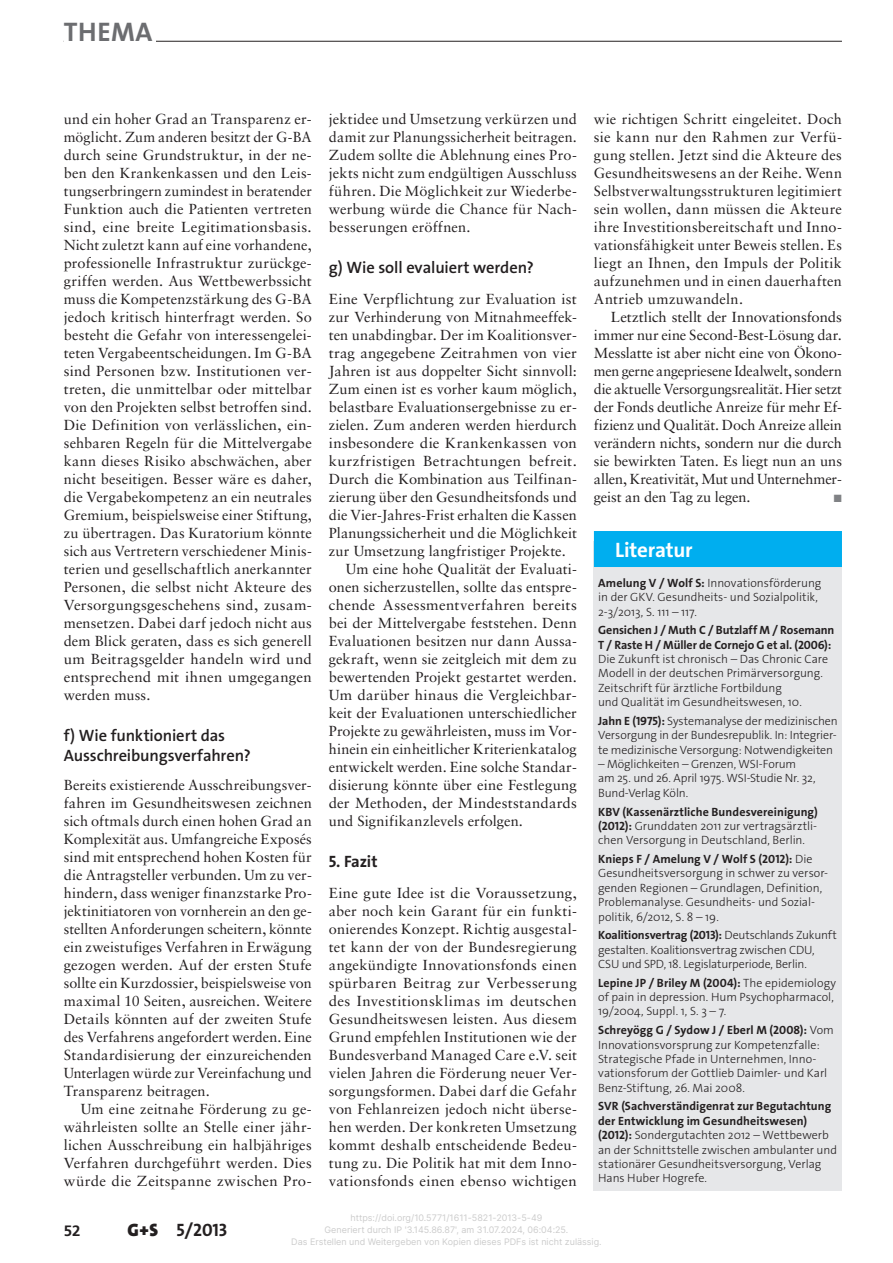
<style>
.page{position:relative;width:893px;height:1263px;background:#fff}
.page>*{position:absolute;margin:0;border:0;box-sizing:border-box;transform-origin:0 0}
.t1{font:700 27px "The Sans Os F";letter-spacing:.015em;color:#6c6d70}
.t2{font:700 21px "The Sans Os F";letter-spacing:-.01em;color:#fff}
.t3{font:700 18px "The Sans Os F";color:#231f20}
.t4{font:600 16.5px/19.8px "The Sans Os F";letter-spacing:-.005em;color:#231f20}
.t5{font:700 16.5px "The Sans Os F";letter-spacing:-.01em;color:#231f20}
.t6{font:700 15px "Frutiger";color:#231f20}
.t7{font:14.55px/18px "Sabon LT Std";letter-spacing:.01em;color:#231f20;text-align:justify}
.t8{font:300 12px/14.4px "The Sans Os F";color:#231f20}
.t9{font:700 12px/14.4px "The Sans Os F";letter-spacing:-.005em;color:#231f20}
.t10{font:10.5px "Zapf Dingbats";color:#808285}
.t11{font:9px/12px "Inter";color:#ccc;text-align:center}
.s1{font-weight:700}
.s2{font-weight:900}
</style>
<div class="page">
<hr style="left:64px;top:41px;width:778px;height:1px;background:#231f20">
<hr style="left:64px;top:39px;width:92px;height:3px;background:#fff">
<div style="left:594px;top:541px;width:248px;height:650px;background:#e6e7e9"></div>
<div style="left:594px;top:531px;width:248px;height:36px;background:#00aeef"></div>
<h1 class="t1" style="left:64px;top:14px;width:90px">THEMA</h1>
<p class="t7" style="left:64px;top:110px;width:250px">und ein hoher Grad an Transparenz er&shy;möglicht. Zum anderen besitzt der G-BA durch seine Grundstruktur, in der ne&shy;ben den Krankenkassen und den Leis&shy;tungserbringern zumindest in beratender Funktion auch die Patienten vertreten sind, eine breite Legitimationsbasis.<br>Nicht zuletzt kann auf eine vorhandene, professionelle Infrastruktur zurückge&shy;griffen werden. Aus Wettbewerbssicht muss die Kompetenzstärkung des G-BA jedoch kritisch hinterfragt werden. So besteht die Gefahr von interessengelei&shy;teten Vergabeentscheidungen. Im G-BA sind Personen bzw. Institutionen ver&shy;treten, die unmittelbar oder mittelbar von den Projekten selbst betroffen sind.<br>Die Definition von verlässlichen, ein&shy;sehbaren Regeln für die Mittelvergabe kann dieses Risiko abschwächen, aber nicht beseitigen. Besser wäre es daher, die Vergabekompetenz an ein neutrales Gremium, beispielsweise einer Stiftung, zu übertragen. Das Kuratorium könnte sich aus Vertretern verschiedener Minis&shy;terien und gesellschaftlich anerkannter Personen, die selbst nicht Akteure des Versorgungsgeschehens sind, zusam&shy;mensetzen. Dabei darf jedoch nicht aus dem Blick geraten, dass es sich generell um Beitragsgelder handeln wird und entsprechend mit ihnen umgegangen werden muss.</p>
<p class="t4" style="left:64px;top:726px;width:189px">f) Wie funktioniert das<br>Ausschreibungsverfahren?</p>
<p class="t7" style="left:64px;top:776px;width:250px">Bereits existierende Ausschreibungsver&shy;fahren im Gesundheitswesen zeichnen sich oftmals durch einen hohen Grad an Komplexität aus. Umfangreiche Exposés sind mit entsprechend hohen Kosten für die Antragsteller verbunden. Um zu ver&shy;hindern, dass weniger finanzstarke Pro&shy;jektinitiatoren von vornherein an den ge&shy;stellten Anforderungen scheitern, könnte ein zweistufiges Verfahren in Erwägung gezogen werden. Auf der ersten Stufe sollte ein Kurzdossier, beispielsweise von maximal 10 Seiten, ausreichen. Weitere Details könnten auf der zweiten Stufe des Verfahrens angefordert werden. Eine Standardisierung der einzureichenden Unterlagen würde zur Vereinfachung und Transparenz beitragen.</p>
<p class="t7" style="left:64px;top:1100px;width:250px;text-indent:17px">Um eine zeitnahe Förderung zu ge&shy;währleisten sollte an Stelle einer jähr&shy;lichen Ausschreibung ein halbjähriges Verfahren durchgeführt werden. Dies würde die Zeitspanne zwischen Pro-</p>
<p class="t7" style="left:329px;top:110px;width:250px">jektidee und Umsetzung verkürzen und damit zur Planungssicherheit beitragen.<br>Zudem sollte die Ablehnung eines Pro&shy;jekts nicht zum endgültigen Ausschluss führen. Die Möglichkeit zur Wiederbe&shy;werbung würde die Chance für Nach&shy;besserungen eröffnen.</p>
<p class="t4" style="left:329px;top:258px;width:206px">g) Wie soll evaluiert werden?</p>
<p class="t7" style="left:329px;top:290px;width:250px">Eine Verpflichtung zur Evaluation ist</p>
<p class="t7" style="left:329px;top:308px;width:250px">zur Verhinderung von Mitnahmeeffek-</p>
<p class="t7" style="left:329px;top:326px;width:250px">ten unabdingbar. Der im Koalitionsver-</p>
<p class="t7" style="left:329px;top:344px;width:250px">trag angegebene Zeitrahmen von vier</p>
<p class="t7" style="left:329px;top:362px;width:250px">Jahren ist aus doppelter Sicht sinnvoll:</p>
<p class="t7" style="left:329px;top:380px;width:250px">Zum einen ist es vorher kaum möglich,</p>
<p class="t7" style="left:329px;top:398px;width:250px">belastbare Evaluationsergebnisse zu er-</p>
<p class="t7" style="left:329px;top:416px;width:250px">zielen. Zum anderen werden hierdurch</p>
<p class="t7" style="left:329px;top:434px;width:250px">insbesondere die Krankenkassen von</p>
<p class="t7" style="left:329px;top:452px;width:250px">kurzfristigen Betrachtungen befreit.</p>
<p class="t7" style="left:329px;top:470px;width:250px">Durch die Kombination aus Teilfinan-</p>
<p class="t7" style="left:329px;top:488px;width:250px">zierung über den Gesundheitsfonds und</p>
<p class="t7" style="left:329px;top:506px;width:249px">die Vier-Jahres-Frist erhalten die Kassen</p>
<p class="t7" style="left:329px;top:524px;width:250px">Planungssicherheit und die Möglichkeit</p>
<p class="t7" style="left:329px;top:542px;width:239px">zur Umsetzung langfristiger Projekte.</p>
<p class="t7" style="left:346px;top:560px;width:233px">Um eine hohe Qualität der Evaluati-</p>
<p class="t7" style="left:329px;top:578px;width:250px">onen sicherzustellen, sollte das entspre-</p>
<p class="t7" style="left:329px;top:596px;width:250px">chende Assessmentverfahren bereits</p>
<p class="t7" style="left:329px;top:614px;width:250px">bei der Mittelvergabe feststehen. Denn</p>
<p class="t7" style="left:329px;top:632px;width:250px">Evaluationen besitzen nur dann Aussa-</p>
<p class="t7" style="left:329px;top:650px;width:250px">gekraft, wenn sie zeitgleich mit dem zu</p>
<p class="t7" style="left:329px;top:668px;width:250px">bewertenden Projekt gestartet werden.</p>
<p class="t7" style="left:329px;top:686px;width:250px">Um darüber hinaus die Vergleichbar-</p>
<p class="t7" style="left:329px;top:704px;width:250px">keit der Evaluationen unterschiedlicher</p>
<p class="t7" style="left:329px;top:722px;width:250px">Projekte zu gewährleisten, muss im Vor-</p>
<p class="t7" style="left:329px;top:740px;width:250px">hinein ein einheitlicher Kriterienkatalog</p>
<p class="t7" style="left:329px;top:758px;width:250px">entwickelt werden. Eine solche Standar-</p>
<p class="t7" style="left:329px;top:776px;width:250px">disierung könnte über eine Festlegung</p>
<p class="t7" style="left:329px;top:794px;width:250px">der Methoden, der Mindeststandards</p>
<p class="t7" style="left:329px;top:812px;width:196px">und Signifikanzlevels erfolgen.</p>
<p class="t5" style="left:329px;top:851px;width:50px">5. Fazit</p>
<p class="t7" style="left:329px;top:884px;width:250px">Eine gute Idee ist die Voraussetzung, aber noch kein Garant für ein funkti&shy;onierendes Konzept. Richtig ausgestal&shy;tet kann der von der Bundesregierung angekündigte Innovationsfonds einen spürbaren Beitrag zur Verbesserung des Investitionsklimas im deutschen Gesundheitswesen leisten. Aus diesem Grund empfehlen Institutionen wie der Bundesverband Managed Care e.V. seit vielen Jahren die Förderung neuer Ver&shy;sorgungsformen. Dabei darf die Gefahr von Fehlanreizen jedoch nicht überse&shy;hen werden. Der konkreten Umsetzung kommt deshalb entscheidende Bedeu&shy;tung zu. Die Politik hat mit dem Inno&shy;vationsfonds einen ebenso wichtigen</p>
<p class="t7" style="left:594px;top:110px;width:250px">wie richtigen Schritt eingeleitet. Doch sie kann nur den Rahmen zur Verfü&shy;gung stellen. Jetzt sind die Akteure des Gesundheitswesens an der Reihe. Wenn Selbstverwaltungsstrukturen legitimiert sein wollen, dann müssen die Akteure ihre Investitionsbereitschaft und Inno&shy;vationsfähigkeit unter Beweis stellen. Es liegt an Ihnen, den Impuls der Politik aufzunehmen und in einen dauerhaften Antrieb umzuwandeln.</p>
<p class="t7" style="left:594px;top:308px;width:250px;text-indent:17px">Letztlich stellt der Innovationsfonds immer nur eine Second-Best-Lösung dar.<br>Messlatte ist aber nicht eine von Ökono&shy;men gerne angepriesene Idealwelt, sondern die aktuelle Versorgungsrealität. Hier setzt der Fonds deutliche Anreize für mehr Ef&shy;fizienz und Qualität. Doch Anreize allein verändern nichts, sondern nur die durch sie bewirkten Taten. Es liegt nun an uns allen, Kreativität, Mut und Unternehmer&shy;geist an den Tag zu legen.</p>
<p class="t10" style="left:834px;top:494px;width:9px">■</p>
<h2 class="t2" style="left:615px;top:536px;width:79px">Literatur</h2>
<p class="t8" style="left:598px;top:575px;width:225px"><span class="s1">Amelung V / Wolf S:</span> Innovationsförderung in der GKV. Gesundheits- und Sozialpolitik,<br>2-3/2013, S. 111 – 117.</p>
<p class="t9" style="left:598px;top:623px;width:238px">Gensichen J / Muth C / Butzlaff M / Rosemann<br>T / Raste H / Müller de Cornejo G et al. (2006):</p>
<p class="t8" style="left:598px;top:652px;width:231px">Die Zukunft ist chronisch – Das Chronic Care Modell in der deutschen Primärversorgung.<br>Zeitschrift für ärztliche Fortbildung<br>und Qualität im Gesundheitswesen, 10.</p>
<p class="t8" style="left:598px;top:714px;width:241px;text-align:justify"><span class="s1">Jahn E (1975):</span> Systemanalyse der medizinischen Versorgung in der Bundesrepublik. In: Integrier&shy;te medizinische Versorgung: Notwendigkeiten</p>
<p class="t8" style="left:598px;top:757px;width:219px">– Möglichkeiten – Grenzen, WSI-Forum am 25. und 26. April 1975. WSI-Studie Nr. 32,<br>Bund-Verlag Köln.</p>
<p class="t8" style="left:598px;top:804px;width:221px;text-align:justify"><span class="s1">KBV (Kassenärztliche Bundesvereinigung) (2012):</span> Grunddaten 2011 zur vertragsärztli&shy;chen Versorgung in Deutschland, Berlin.</p>
<p class="t8" style="left:598px;top:852px;width:231px"><span class="s1">Knieps F / Amelung V / Wolf S (2012):</span> Die Gesundheitsversorgung in schwer zu versor&shy;genden Regionen – Grundlagen, Definition, Problemanalyse. Gesundheits- und Sozial&shy;politik, 6/2012, S. 8 – 19.</p>
<p class="t8" style="left:598px;top:928px;width:240px"><span class="s1">Koalitionsvertrag (2013):</span> Deutschlands Zukunft gestalten. Koalitionsvertrag zwischen CDU,<br>CSU und SPD, 18. Legislaturperiode, Berlin.</p>
<p class="t8" style="left:598px;top:975px;width:239px"><span class="s1">Lepine JP / Briley M (2004):</span> The epidemiology of pain in depression. Hum Psychopharmacol,<br>19/2004, Suppl. 1, S. 3 – 7.</p>
<p class="t8" style="left:598px;top:1023px;width:237px"><span class="s1">Schreyögg G / Sydow J / Eberl M (2008):</span> Vom Innovationsvorsprung zur Kompetenzfalle:<br>Strategische Pfade in Unternehmen, Inno&shy;vationsforum der Gottlieb Daimler- und Karl Benz-Stiftung, 26. Mai 2008.</p>
<p class="t8" style="left:598px;top:1099px;width:240px"><span class="s1">SVR (Sachverständigenrat zur Begutachtung der Entwicklung im Gesundheitswesen) (2012):</span> Sondergutachten 2012 – Wettbewerb an der Schnittstelle zwischen ambulanter und stationärer Gesundheitsversorgung, Verlag Hans Huber Hogrefe.</p>
<p class="t11" style="left:291px;top:1212px;width:312px">https://doi.org/10.5771/1611-5821-2013-5-49<br>Generiert durch IP '3.145.86.87', am 31.07.2024, 06:04:25.<br>Das Erstellen und Weitergeben von Kopien dieses PDFs ist nicht zulässig.</p>
<p class="t3" style="left:128px;top:1219px;width:101px"><span class="s2">G+S</span> 5/2013</p>
<p class="t6" style="left:64px;top:1222px;width:18px">52</p>
</div>
